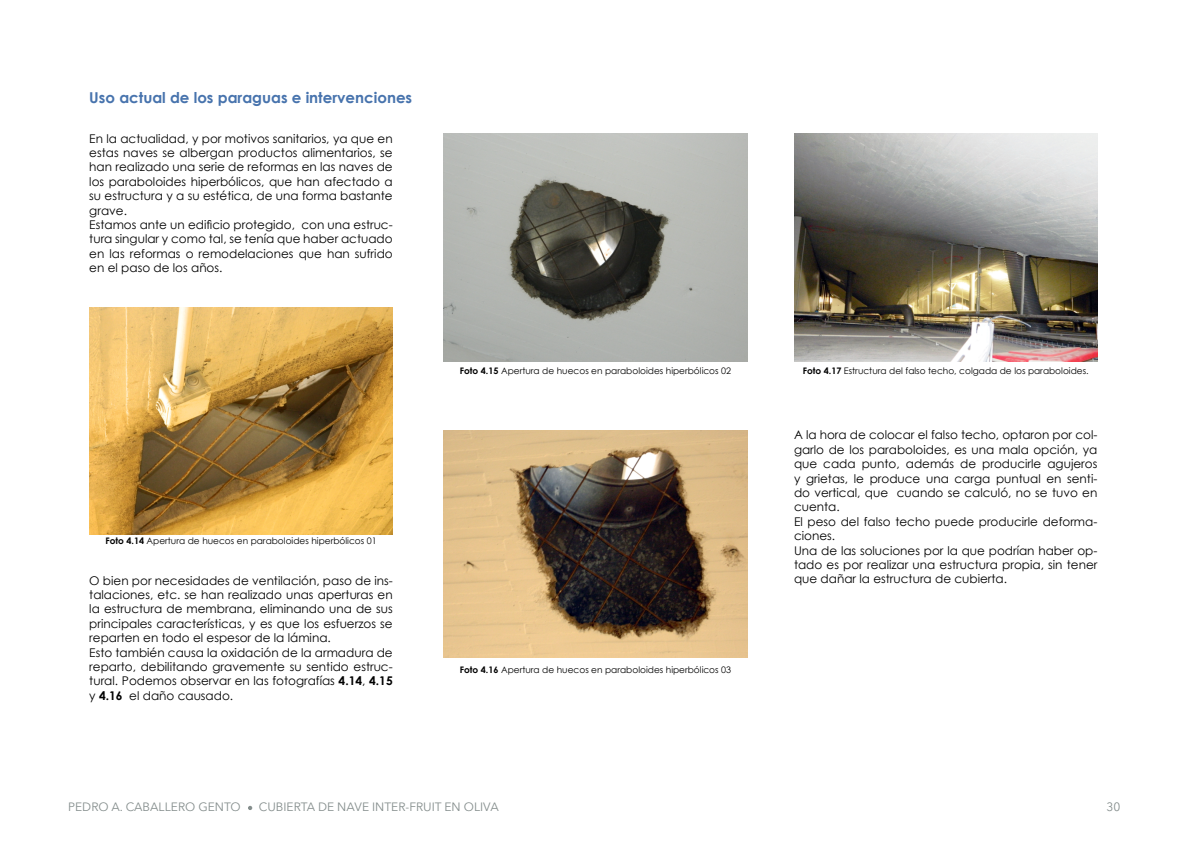
<style>
.page{position:relative;width:1191px;height:842px;background:#fff}
.page>*{position:absolute;margin:0;border:0;box-sizing:border-box;transform-origin:0 0}
.t1{font:700 15px "Century Gothic";color:#4773ad}
.t2{font:12px/14.4px "Century Gothic";color:#000}
.t3{font:12px "Avenir Next LT Pro";color:#848d8c}
.t4{font:9px "Century Gothic";color:#000}
.s1{font-weight:700}
</style>
<div class="page">
<svg style="left:248px;top:806px;width:4px;height:4px"></svg>
<img style="left:89px;top:307px;width:304px;height:228px">
<img style="left:444px;top:134px;width:303px;height:227px">
<img style="left:444px;top:430px;width:303px;height:228px">
<img style="left:794px;top:134px;width:303px;height:227px">
<p class="t1" style="left:89px;top:87px;width:324px">Uso actual de los paraguas e intervenciones</p>
<p class="t2" style="left:89px;top:131px;width:305px">En la actualidad, y por motivos sanitarios, ya que en estas naves se albergan productos alimentarios, se han realizado una serie de reformas en las naves de los paraboloides hiperbólicos, que han afectado a su estructura y a su estética, de una forma bastante grave.<br>Estamos ante un edificio protegido, con una estruc&shy;tura singular y como tal, se tenía que haber actuado en las reformas o remodelaciones que han sufrido en el paso de los años.</p>
<p class="t4" style="left:105px;top:535px;width:273px"><span class="s1">Foto 4.14</span> Apertura de huecos en paraboloides hiperbólicos 01</p>
<p class="t2" style="left:89px;top:573px;width:305px">O bien por necesidades de ventilación, paso de ins&shy;talaciones, etc. se han realizado unas aperturas en la estructura de membrana, eliminando una de sus principales características, y es que los esfuerzos se reparten en todo el espesor de la lámina.<br>Esto también causa la oxidación de la armadura de reparto, debilitando gravemente su sentido estruc&shy;tural. Podemos observar en las fotografías <span class="s1">4.14</span>, <span class="s1">4.15 </span>y <span class="s1">4.16</span> el daño causado.</p>
<p class="t4" style="left:460px;top:365px;width:273px"><span class="s1">Foto 4.15</span> Apertura de huecos en paraboloides hiperbólicos 02</p>
<p class="t4" style="left:802px;top:365px;width:287px"><span class="s1">Foto 4.17</span> Estructura del falso techo, colgada de los paraboloides.</p>
<p class="t4" style="left:460px;top:663px;width:273px"><span class="s1">Foto 4.16</span> Apertura de huecos en paraboloides hiperbólicos 03</p>
<p class="t2" style="left:794px;top:428px;width:305px">A la hora de colocar el falso techo, optaron por col&shy;garlo de los paraboloides, es una mala opción, ya que cada punto, además de producirle agujeros y grietas, le produce una carga puntual en senti&shy;do vertical, que cuando se calculó, no se tuvo en cuenta.<br>El peso del falso techo puede producirle deforma&shy;ciones.<br>Una de las soluciones por la que podrían haber op&shy;tado es por realizar una estructura propia, sin tener que dañar la estructura de cubierta.</p>
<p class="t3" style="left:68px;top:799px;width:174px">PEDRO A. CABALLERO GENTO</p>
<p class="t3" style="left:259px;top:799px;width:241px">CUBIERTA DE NAVE INTER-FRUIT EN OLIVA</p>
<p class="t3" style="left:1106px;top:799px;width:15px">30</p>
</div>
